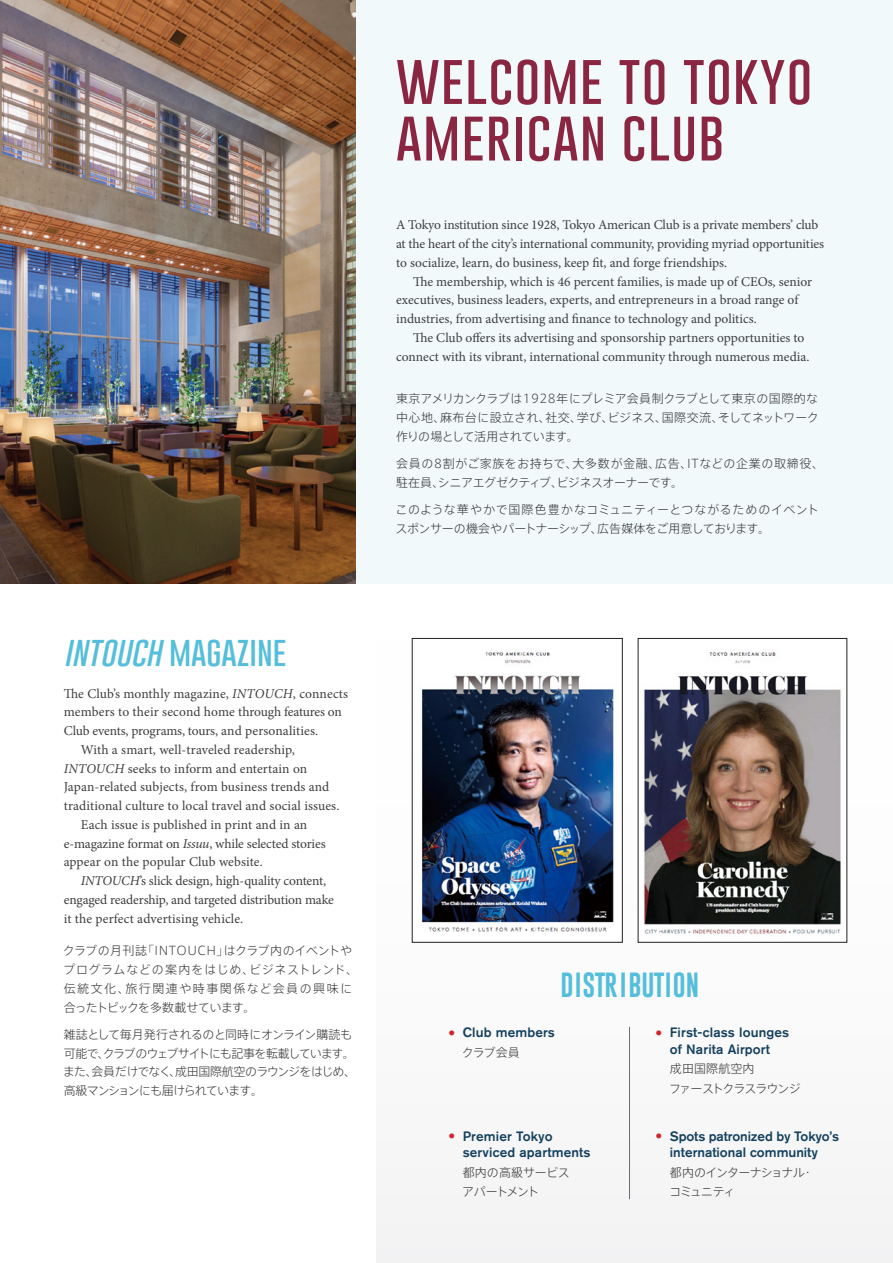
<style>
.page{position:relative;width:893px;height:1263px;background:#fff}
.page>*{position:absolute;margin:0;border:0;box-sizing:border-box;transform-origin:0 0}
.t1{font:100 51.9px "Gobold";letter-spacing:.025em;color:#8b2642}
.t2{font:100 30.9px "Gobold";color:#54bedb}
.t3{font:25.5px "Gobold Lowplus";letter-spacing:.01em;color:#54bedb}
.t4{font:13.5px/18.8px "Minion Pro";color:#3e3e3f}
.t5{font:500 13.5px/16.5px "Akzidenz Grotesk BQ";letter-spacing:.01em;color:#15415e;text-align:center}
.t6{font:300 12px/18.8px "Axis Std";letter-spacing:-.02em;color:#3e3e3f;text-align:justify}
.t7{font:300 12px/18.8px "Axis Std";letter-spacing:.04em;color:#3e3e3f}
.t8{font:300 12px/18.8px "Axis Std";letter-spacing:.01em;color:#3e3e3f}
.t9{font:300 12px/18.8px "Axis Std";letter-spacing:.02em;color:#3e3e3f}
.t10{font:300 12px/18.8px "Axis Std";letter-spacing:-.05em;color:#3e3e3f}
.t11{font:300 12px/19.5px "Axis Std";letter-spacing:-.075em;color:#3e3e3f}
.t12{font:300 12px "Axis Std";letter-spacing:-.065em;color:#3e3e3f}
.t13{font:300 12px/19.5px "Axis Std";letter-spacing:-.07em;color:#3e3e3f}
.s1{font-style:italic}
.s2{font-family:"Franklin Gothic FS";font-weight:400;font-size:18px;color:#d1232a}
</style>
<div class="page">
<div style="left:376px;top:562px;width:517px;height:701px;background:#f9f9fa"></div>
<div style="left:356px;top:0;width:537px;height:583px;background:#f1f9fb"></div>
<img style="left:0;top:0;width:356px;height:583px">
<hr style="left:629px;top:1027px;width:1px;height:172px;background:#6c6d70">
<img style="left:644px;top:652px;width:197px;height:282px">
<img style="left:422px;top:652px;width:192px;height:280px">
<p class="t2" style="left:64px;top:631px;width:224px"><span class="s1">IN TOUCH</span> MAGAZINE</p>
<p class="t4" style="left:64px;top:684px;width:286px">The Club’s monthly magazine, <span class="s1">INTOUCH</span>, connects members to their second home through features on<br>Club events, programs, tours, and personalities.</p>
<p class="t4" style="left:64px;top:740px;width:277px;text-indent:17px">With a smart, well-traveled readership, <span class="s1">INTOUCH</span> seeks to inform and entertain on Japan-related subjects, from business trends and traditional culture to local travel and social issues.</p>
<p class="t4" style="left:64px;top:815px;width:263px;text-indent:17px">Each issue is published in print and in an e-magazine format on <span class="s1">Issuu</span>, while selected stories appear on the popular Club website.</p>
<p class="t4" style="left:64px;top:871px;width:272px;text-indent:17px"><span class="s1">INTOUCH</span>’s slick design, high-quality content, engaged readership, and targeted distribution make it the perfect advertising vehicle.</p>
<p class="t7" style="left:63px;top:941px;width:297px">クラブの月刊誌「INTOUCH」はクラブ内のイベントやプログラムなどの案内をはじめ、ビジネストレンド、伝統文化、旅行関連や時事関係など会員の興味に合ったトピックを多数載せています。</p>
<p class="t10" style="left:64px;top:1024px;width:292px">雑誌として毎月発行されるのと同時にオンライン購読も可能で、クラブのウェブサイトにも記事を転載しています。</p>
<p class="t12" style="left:63px;top:1063px;width:294px">また、会員だけでなく、成田国際航空のラウンジをはじめ、</p>
<p class="t11" style="left:64px;top:1080px;width:201px">高級マンションにも届けられています。</p>
<p class="t1" style="left:396px;top:45px;width:418px">WELCOME TO TOKYO</p>
<p class="t1" style="left:396px;top:102px;width:329px">AMERICAN CLUB</p>
<p class="t4" style="left:396px;top:216px;width:429px">A Tokyo institution since 1928, Tokyo American Club is a private members’ club at the heart of the city’s international community, providing myriad opportunities to socialize, learn, do business, keep fit, and forge friendships.</p>
<p class="t4" style="left:396px;top:272px;width:418px;text-indent:17px">The membership, which is 46 percent families, is made up of CEOs, senior executives, business leaders, experts, and entrepreneurs in a broad range of industries, from advertising and finance to technology and politics.</p>
<p class="t4" style="left:396px;top:328px;width:415px;text-indent:17px">The Club offers its advertising and sponsorship partners opportunities to connect with its vibrant, international community through numerous media.</p>
<p class="t6" style="left:396px;top:389px;width:425px">東京アメリカンクラブは1928年にプレミア会員制クラブとして東京の国際的な中心地、麻布台に設立され、社交、学び、ビジネス、国際交流、そしてネットワーク作りの場として活用されています。</p>
<p class="t9" style="left:396px;top:453px;width:430px">会員の8割がご家族をお持ちで、大多数が金融、広告、ITなどの企業の取締役、駐在員、シニアエグゼクティブ、ビジネスオーナーです。</p>
<p class="t8" style="left:395px;top:499px;width:425px">このような華やかで国際色豊かなコミュニティーとつながるためのイベントスポンサーの機会やパートナーシップ、広告媒体をご用意しております。</p>
<p class="t3" style="left:560px;top:968px;width:140px">DISTRIBUTION</p>
<p class="t5" style="left:446px;top:1024px;width:111px"><span class="s2">•</span> Club members</p>
<p class="t6" style="left:462px;top:1042px;width:59px">クラブ会員</p>
<p class="t5" style="left:463px;top:1127px;width:129px;text-align:left;text-indent:-17px"><span class="s2">•</span> Premier Tokyo serviced apartments</p>
<p class="t6" style="left:462px;top:1162px;width:109px;line-height:19.5px">都内の高級サービスアパートメント</p>
<p class="t5" style="left:653px;top:1024px;width:138px"><span class="s2">•</span> First-class lounges of Narita Airport</p>
<p class="t13" style="left:669px;top:1058px;width:133px">成田国際航空内<br>ファーストクラスラウンジ</p>
<p class="t5" style="left:653px;top:1127px;width:188px"><span class="s2">•</span> Spots patronized by Tokyo’s international community</p>
<p class="t11" style="left:669px;top:1162px;width:146px">都内のインターナショナル・コミュニティ</p>
</div>
